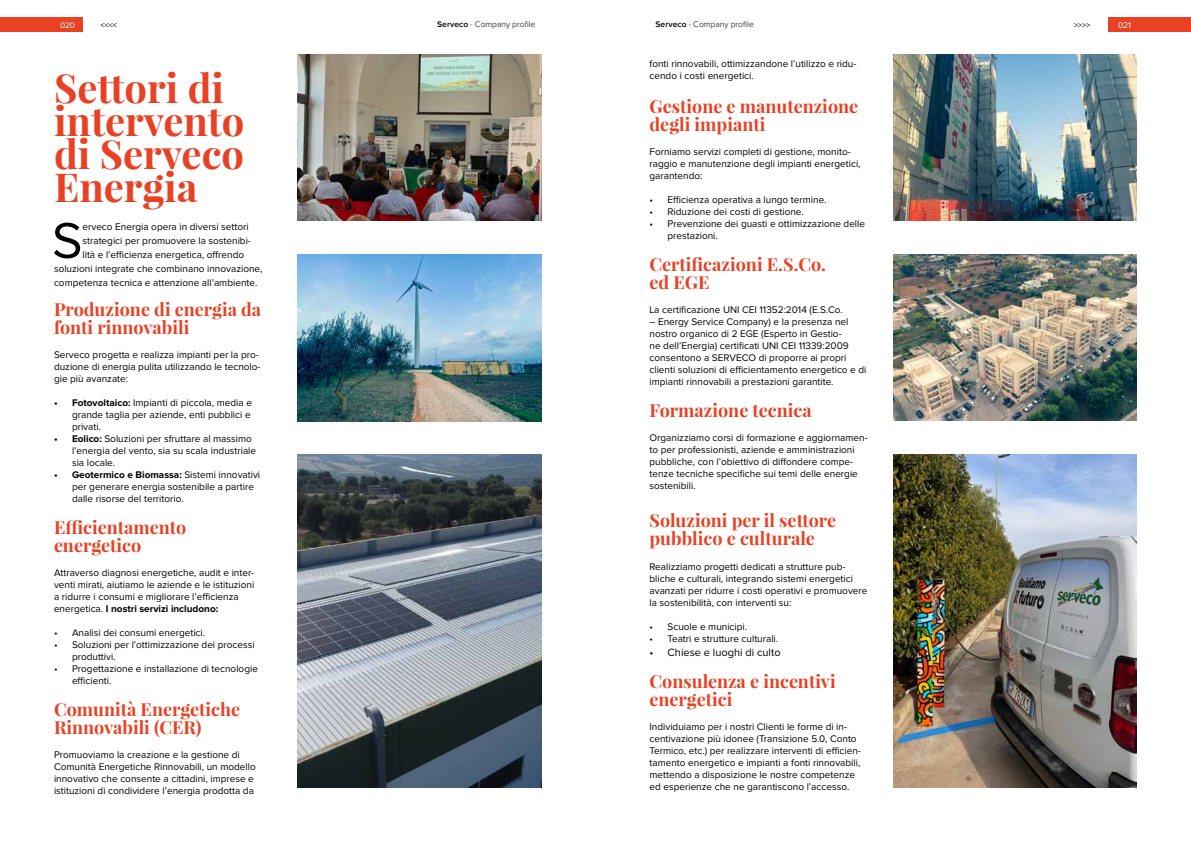
<style>
.page{position:relative;width:1191px;height:842px;background:#fff}
.page>*{position:absolute;margin:0;border:0;box-sizing:border-box;transform-origin:0 0}
.t1{font:52px "Proxima Nova";color:#000}
.t2{font:700 40px/33px "Playfair Display";color:#e84124}
.t3{font:700 18px/18px "Playfair Display";color:#e84124}
.t4{font:11px "Proxima Nova";color:#000}
.t5{font:10px/12px "Proxima Nova";color:#000}
.t6{font:300 8.5px "Proxima Nova";letter-spacing:.005em;color:#000}
.t7{font:8.5px "Proxima Nova";color:#000}
.t8{font:8.5px "Proxima Nova";letter-spacing:-.015em;color:#fff}
.s1{font-weight:600}
.s2{font-weight:700}
</style>
<div class="page">
<img style="left:893px;top:454px;width:244px;height:334px">
<img style="left:298px;top:454px;width:243px;height:334px">
<img style="left:893px;top:254px;width:244px;height:167px">
<img style="left:298px;top:254px;width:243px;height:167px">
<img style="left:893px;top:54px;width:244px;height:167px">
<img style="left:298px;top:54px;width:243px;height:167px">
<div style="left:0;top:17px;width:83px;height:15px;background:#e84124"></div>
<div style="left:1108px;top:17px;width:83px;height:15px;background:#e84124"></div>
<p class="t8" style="left:60px;top:22px;width:17px">020</p>
<p class="t7" style="left:101px;top:22px;width:18px">&lt;&lt;&lt;&lt;</p>
<p class="t6" style="left:655px;top:19px;width:100px"><span class="s1">Serveco</span> - Company profile</p>
<p class="t7" style="left:1073px;top:22px;width:18px">&gt;&gt;&gt;&gt;</p>
<p class="t6" style="left:437px;top:19px;width:100px"><span class="s1">Serveco</span> - Company profile</p>
<p class="t8" style="left:1118px;top:22px;width:14px">021</p>
<h2 class="t2" style="left:54px;top:71px;width:192px">Settori di intervento di Serveco<br>Energia</h2>
<h1 class="t1" style="left:52px;top:217px;width:32px">S</h1>
<p class="t5" style="left:82px;top:221px;width:168px">erveco Energia opera in diversi settori</p>
<p class="t5" style="left:82px;top:235px;width:170px">strategici per promuovere la sostenibi-</p>
<p class="t5" style="left:82px;top:249px;width:163px">lità e l’efficienza energetica, offrendo</p>
<p class="t5" style="left:54px;top:263px;width:210px">soluzioni integrate che combinano innovazione,</p>
<p class="t5" style="left:54px;top:277px;width:205px">competenza tecnica e attenzione all’ambiente.</p>
<h3 class="t3" style="left:54px;top:300px;width:209px">Produzione di energia da fonti rinnovabili</h3>
<p class="t5" style="left:54px;top:349px;width:208px">Serveco progetta e realizza impianti per la pro&shy;duzione di energia pulita utilizzando le tecnolo&shy;gie più avanzate:</p>
<p class="t5" style="left:72px;top:397px;width:181px;text-indent:-18px"><span class="s2">• Fotovoltaico:</span> Impianti di piccola, media e grande taglia per aziende, enti pubblici e privati.</p>
<p class="t5" style="left:72px;top:433px;width:186px;text-indent:-18px"><span class="s2">• Eolico:</span> Soluzioni per sfruttare al massimo l’energia del vento, sia su scala industriale sia locale.</p>
<p class="t5" style="left:72px;top:469px;width:190px;text-indent:-18px"><span class="s2">• Geotermico e Biomassa:</span> Sistemi innovativi per generare energia sostenibile a partire dalle risorse del territorio.</p>
<h3 class="t3" style="left:54px;top:518px;width:134px">Efficientamento energetico</h3>
<p class="t5" style="left:54px;top:567px;width:202px">Attraverso diagnosi energetiche, audit e inter&shy;venti mirati, aiutiamo le aziende e le istituzioni a ridurre i consumi e migliorare l’efficienza energetica. <span class="s2">I nostri servizi includono:</span></p>
<p class="t5" style="left:54px;top:627px;width:153px">• Analisi dei consumi energetici.</p>
<p class="t5" style="left:72px;top:639px;width:184px;text-indent:-18px">• Soluzioni per l’ottimizzazione dei processi produttivi.</p>
<p class="t5" style="left:72px;top:663px;width:187px;text-indent:-18px">• Progettazione e installazione di tecnologie efficienti.</p>
<h3 class="t3" style="left:54px;top:700px;width:188px">Comunità Energetiche<br>Rinnovabili (CER)</h3>
<p class="t5" style="left:54px;top:749px;width:203px">Promuoviamo la creazione e la gestione di Comunità Energetiche Rinnovabili, un modello innovativo che consente a cittadini, imprese e istituzioni di condividere l’energia prodotta da</p>
<p class="t5" style="left:649px;top:59px;width:208px">fonti rinnovabili, ottimizzandone l’utilizzo e ridu&shy;cendo i costi energetici.</p>
<h3 class="t3" style="left:649px;top:98px;width:210px">Gestione e manutenzione degli impianti</h3>
<p class="t5" style="left:649px;top:147px;width:213px">Forniamo servizi completi di gestione, monito&shy;raggio e manutenzione degli impianti energetici, garantendo:</p>
<p class="t5" style="left:649px;top:195px;width:178px">• Efficienza operativa a lungo termine.</p>
<p class="t5" style="left:649px;top:207px;width:156px">• Riduzione dei costi di gestione.</p>
<p class="t5" style="left:667px;top:219px;width:199px;text-indent:-18px">• Prevenzione dei guasti e ottimizzazione delle prestazioni.</p>
<h3 class="t3" style="left:649px;top:256px;width:178px">Certificazioni E.S.Co. ed EGE</h3>
<p class="t5" style="left:649px;top:305px;width:195px">La certificazione UNI CEI 11352:2014 (E.S.Co.</p>
<p class="t5" style="left:649px;top:317px;width:218px">– Energy Service Company) e la presenza nel nostro organico di 2 EGE (Esperto in Gestio-<br>ne dell’Energia) certificati UNI CEI 11339:2009 consentono a SERVECO di proporre ai propri clienti soluzioni di efficientamento energetico e di impianti rinnovabili a prestazioni garantite.</p>
<h3 class="t3" style="left:649px;top:402px;width:164px">Formazione tecnica</h3>
<p class="t5" style="left:649px;top:433px;width:220px">Organizziamo corsi di formazione e aggiornamen&shy;to per professionisti, aziende e amministrazioni pubbliche, con l’obiettivo di diffondere compe&shy;tenze tecniche specifiche sui temi delle energie sostenibili.</p>
<h3 class="t3" style="left:649px;top:512px;width:188px">Soluzioni per il settore pubblico e culturale</h3>
<p class="t5" style="left:649px;top:561px;width:219px">Realizziamo progetti dedicati a strutture pub&shy;bliche e culturali, integrando sistemi energetici avanzati per ridurre i costi operativi e promuovere la sostenibilità, con interventi su:</p>
<p class="t5" style="left:649px;top:621px;width:99px">• Scuole e municipi.</p>
<p class="t5" style="left:649px;top:633px;width:130px">• Teatri e strutture culturali.</p>
<p class="t4" style="left:649px;top:647px;width:133px">• Chiese e luoghi di culto</p>
<h3 class="t3" style="left:649px;top:672px;width:188px">Consulenza e incentivi energetici</h3>
<p class="t5" style="left:649px;top:721px;width:213px">Individuiamo per i nostri Clienti le forme di in&shy;centivazione più idonee (Transizione 5.0, Conto Termico, etc.) per realizzare interventi di efficien&shy;tamento energetico e impianti a fonti rinnovabili, mettendo a disposizione le nostre competenze ed esperienze che ne garantiscono l’accesso.</p>
</div>
